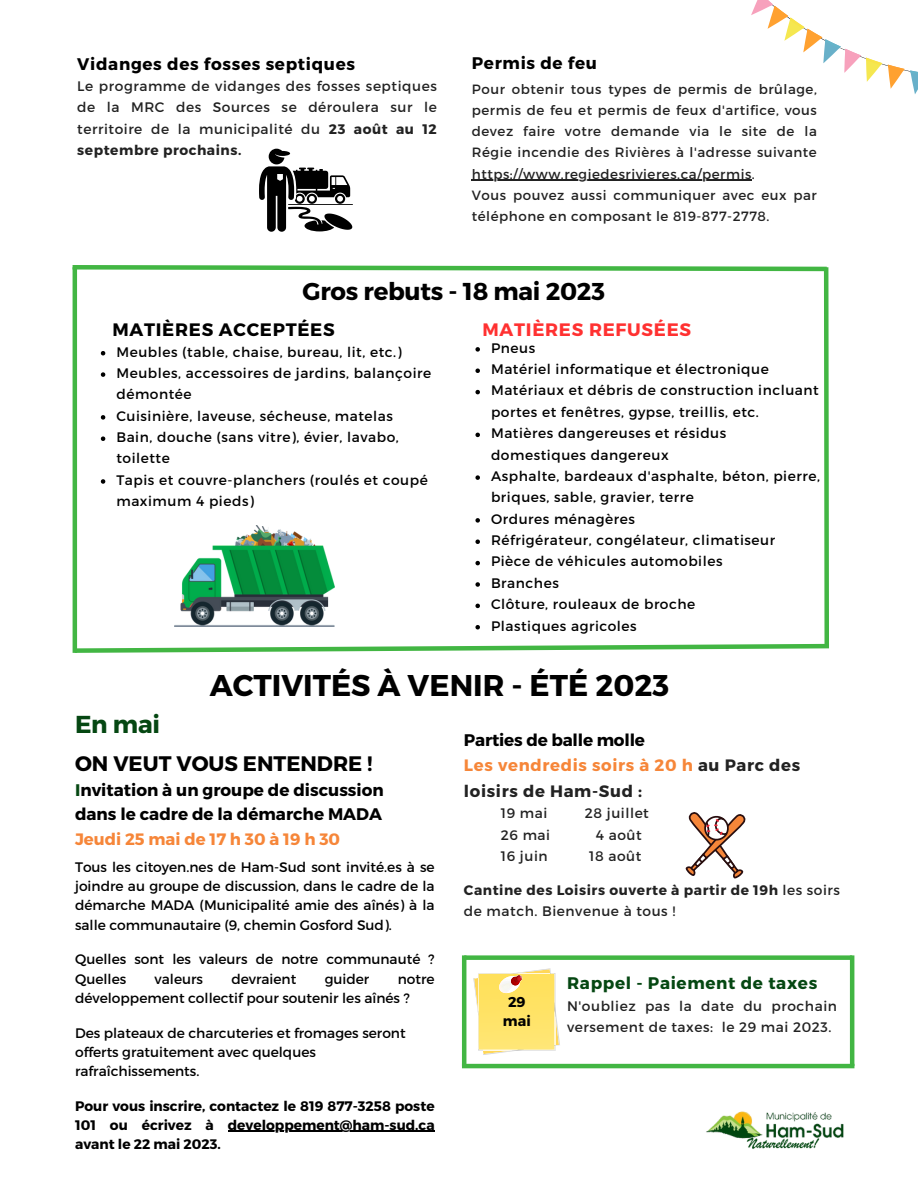
<style>
.page{position:relative;width:918px;height:1188px;background:#fff}
.page>*{position:absolute;margin:0;border:0;box-sizing:border-box;transform-origin:0 0}
.t1{font:700 30px "Montserrat";color:#000}
.t2{font:700 24.45px "Montserrat";letter-spacing:-.01em;color:#000}
.t3{font:700 24.45px "Montserrat";color:#054712}
.t4{font:700 21px "Montserrat";color:#000}
.t5{font:700 18px "Montserrat";letter-spacing:.04em;color:#000}
.t6{font:700 18px "Montserrat";letter-spacing:.04em;color:#ff3131}
.t7{font:700 16.8px "Montserrat";color:#000}
.t8{font:700 16.8px "Montserrat";letter-spacing:.04em;color:#000}
.t9{font:700 16.8px "Montserrat";letter-spacing:.04em;color:#054712}
.t10{font:700 16.5px/25.8px "Montserrat";letter-spacing:.04em;color:#222}
.t11{font:700 16.5px "Montserrat";color:#f68639}
.t12{font:700 14.25px "Montserrat";color:#000}
.t13{font:13.8px/21.3px "Montserrat";letter-spacing:.04em;color:#000}
.t14{font:13.8px/21.3px "Montserrat";letter-spacing:.04em;color:#222;text-align:justify}
.t15{font:13.8px/19.2px "Montserrat";color:#000}
.t16{font:700 13.8px/19.2px "Montserrat";color:#000;text-align:justify}
.t17{font:700 13.8px/21.3px "Montserrat";letter-spacing:.04em;color:#222}
.t18{font:13.5px/21px "Montserrat";letter-spacing:.04em;color:#222;text-align:justify}
.s1{font-weight:700}
.s2{color:#054712}
.s3{color:#f68639}
.s4{font-weight:400}
</style>
<div class="page">
<hr style="left:472px;top:179px;width:280px;height:2px;background:#222">
<svg style="left:686px;top:812px;width:60px;height:67px"></svg>
<svg style="left:751px;top:0;width:167px;height:94px"></svg>
<svg style="left:259px;top:149px;width:94px;height:83px"></svg>
<svg style="left:473px;top:968px;width:87px;height:87px"></svg>
<hr style="left:228px;top:1131px;width:207px;height:1px;background:#000">
<svg style="left:72px;top:265px;width:757px;height:388px"></svg>
<img style="left:706px;top:1111px;width:138px;height:38px">
<div style="left:464px;top:955px;width:388px;height:5px;background:#42b643"></div>
<hr style="left:462px;top:1064px;width:392px;height:4px;background:#42b643">
<hr style="left:850px;top:955px;width:4px;height:111px;background:#42b643">
<hr style="left:462px;top:955px;width:4px;height:111px;background:#42b643">
<p class="t8" style="left:77px;top:53px;width:279px">Vidanges des fosses septiques</p>
<p class="t14" style="left:77px;top:75px;width:361px">Le programme de vidanges des fosses septiques de la MRC des Sources se déroulera sur le territoire de la municipalité du <span class="s1">23 août au 12 septembre prochains.</span></p>
<p class="t8" style="left:472px;top:52px;width:127px">Permis de feu</p>
<p class="t18" style="left:472px;top:78px;width:347px">Pour obtenir tous types de permis de brûlage, permis de feu et permis de feux d'artifice, vous devez faire votre demande via le site de la Régie incendie des Rivières à l'adresse suivante https://www.regiedesrivieres.ca/permis.</p>
<p class="t18" style="left:472px;top:184px;width:347px">Vous pouvez aussi communiquer avec eux par téléphone en composant le 819-877-2778.</p>
<p class="t2" style="left:303px;top:275px;width:304px">Gros rebuts - 18 mai 2023</p>
<p class="t5" style="left:112px;top:318px;width:224px">MATIÈRES ACCEPTÉES</p>
<p class="t6" style="left:483px;top:318px;width:210px">MATIÈRES REFUSÉES</p>
<p class="t13" style="left:116px;top:340px;width:287px">Meubles (table, chaise, bureau, lit, etc.)</p>
<p class="t13" style="left:116px;top:362px;width:316px">Meubles, accessoires de jardins, balançoire démontée</p>
<p class="t13" style="left:116px;top:404px;width:278px">Cuisinière, laveuse, sécheuse, matelas</p>
<p class="t13" style="left:116px;top:426px;width:284px">Bain, douche (sans vitre), évier, lavabo, toilette</p>
<p class="t13" style="left:116px;top:469px;width:313px">Tapis et couvre-planchers (roulés et coupé maximum 4 pieds)</p>
<p class="t13" style="left:491px;top:336px;width:46px">Pneus</p>
<p class="t13" style="left:491px;top:358px;width:279px">Matériel informatique et électronique</p>
<p class="t13" style="left:491px;top:379px;width:329px">Matériaux et débris de construction incluant portes et fenêtres, gypse, treillis, etc.</p>
<p class="t13" style="left:491px;top:422px;width:237px">Matières dangereuses et résidus domestiques dangereux</p>
<p class="t13" style="left:491px;top:465px;width:330px">Asphalte, bardeaux d'asphalte, béton, pierre, briques, sable, gravier, terre</p>
<p class="t13" style="left:491px;top:507px;width:146px">Ordures ménagères</p>
<p class="t13" style="left:491px;top:529px;width:286px">Réfrigérateur, congélateur, climatiseur</p>
<p class="t13" style="left:491px;top:550px;width:233px">Pièce de véhicules automobiles</p>
<p class="t13" style="left:491px;top:572px;width:69px">Branches</p>
<p class="t13" style="left:491px;top:593px;width:206px">Clôture, rouleaux de broche</p>
<p class="t13" style="left:491px;top:614px;width:147px">Plastiques agricoles</p>
<p class="t1" style="left:210px;top:666px;width:461px">ACTIVITÉS À VENIR - ÉTÉ 2023</p>
<p class="t3" style="left:75px;top:709px;width:87px">En mai</p>
<p class="t4" style="left:75px;top:749px;width:299px">ON VEUT VOUS ENTENDRE !</p>
<p class="t7" style="left:75px;top:779px;width:310px"><span class="s2">I</span>nvitation à un groupe de discussion</p>
<p class="t7" style="left:75px;top:803px;width:308px">dans le cadre de la démarche MADA</p>
<p class="t11" style="left:75px;top:828px;width:267px">Jeudi 25 mai de 17 h 30 à 19 h 30</p>
<p class="t13" style="left:75px;top:857px;width:361px;line-height:19.2px;text-align:justify">Tous les citoyen.nes de Ham-Sud sont invité.es à se joindre au groupe de discussion, dans le cadre de la démarche MADA (Municipalité amie des aînés) à la salle communautaire (9, chemin Gosford Sud).</p>
<p class="t15" style="left:75px;top:949px;width:361px">Quelles sont les valeurs de notre communauté ?<br>Quelles</p>
<p class="t15" style="left:155px;top:968px;width:50px">valeurs</p>
<p class="t15" style="left:231px;top:968px;width:67px">devraient</p>
<p class="t13" style="left:325px;top:967px;width:46px">guider</p>
<p class="t15" style="left:75px;top:968px;width:361px;text-indent:323px">notre développement collectif pour soutenir les aînés ?</p>
<p class="t15" style="left:75px;top:1022px;width:332px">Des plateaux de charcuteries et fromages seront offerts gratuitement avec quelques rafraîchissements.</p>
<p class="t16" style="left:75px;top:1095px;width:361px">Pour vous inscrire, contactez le 819 877-3258 poste 101 ou écrivez à developpement@ham-sud.ca avant le 22 mai 2023.</p>
<p class="t7" style="left:464px;top:729px;width:183px">Parties de balle molle</p>
<p class="t10" style="left:464px;top:752px;width:338px"><span class="s3">Les vendredis soirs à 20 h</span> au Parc des loisirs de Ham-Sud :</p>
<p class="t14" style="left:501px;top:802px;width:48px">19 mai</p>
<p class="t14" style="left:585px;top:802px;width:65px">28 juillet</p>
<p class="t14" style="left:501px;top:824px;width:51px">26 mai</p>
<p class="t14" style="left:596px;top:824px;width:47px">4 août</p>
<p class="t14" style="left:501px;top:845px;width:48px">16 juin</p>
<p class="t14" style="left:589px;top:845px;width:54px">18 août</p>
<p class="t17" style="left:464px;top:879px;width:378px">Cantine des Loisirs ouverte à partir de 19h <span class="s4">les soirs de match. Bienvenue à tous !</span></p>
<p class="t12" style="left:508px;top:993px;width:19px">29</p>
<p class="t12" style="left:503px;top:1012px;width:29px">mai</p>
<p class="t9" style="left:567px;top:973px;width:252px">Rappel - Paiement de taxes</p>
<p class="t14" style="left:567px;top:995px;width:271px">N'oubliez pas la date du prochain versement de taxes: le 29 mai 2023.</p>
</div>
